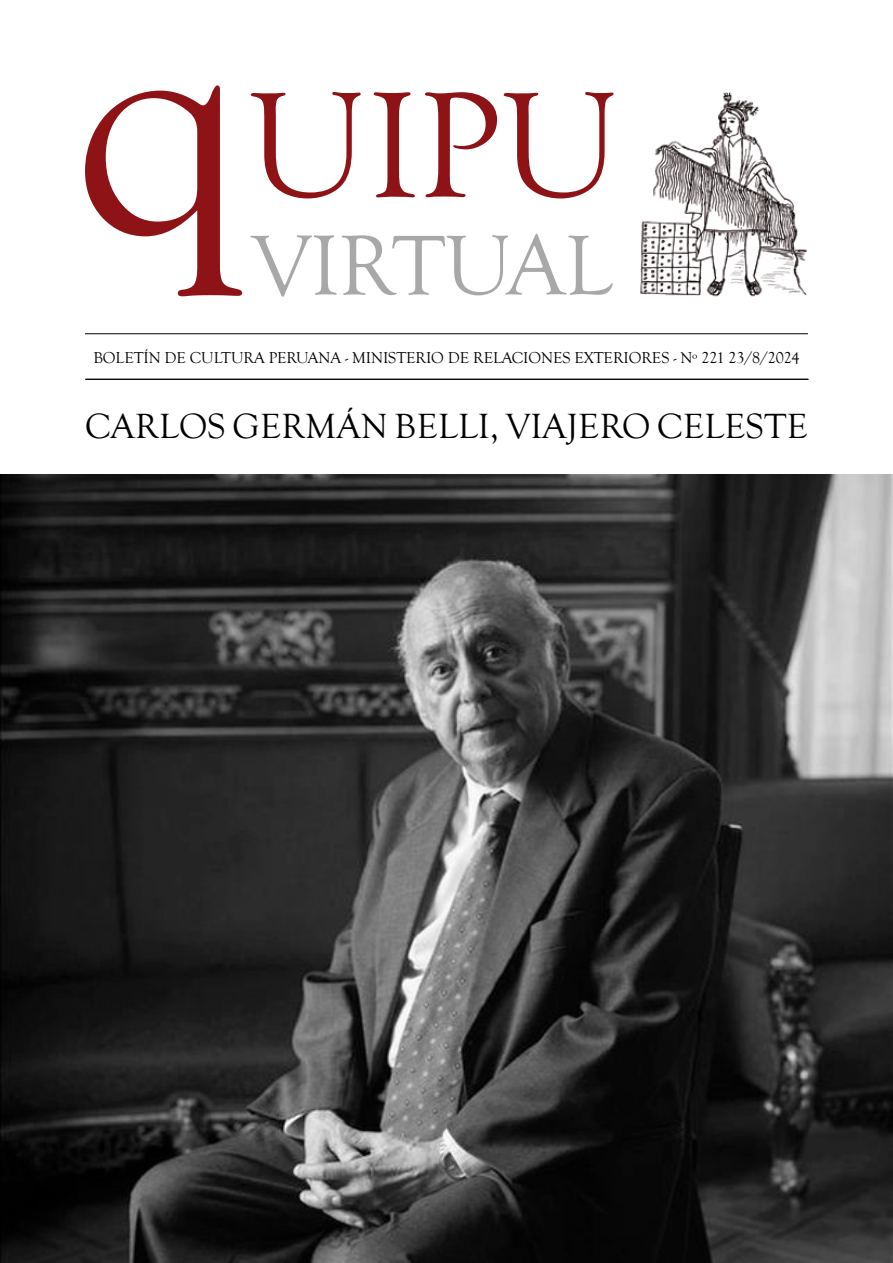
<style>
.page{position:relative;width:893px;height:1263px;background:#fff}
.page>*{position:absolute;margin:0;border:0;box-sizing:border-box;transform-origin:0 0}
.t1{font:87.45px "Goudy Old Style T";color:#a9a8a9}
.t2{font:36px "Goudy Old Style T";letter-spacing:.01em;color:#000}
.t3{font:16.2px "Goudy Old Style T";letter-spacing:-.005em;color:#000}
</style>
<div class="page">
<hr style="left:85px;top:333px;width:723px;height:1px;background:#000">
<hr style="left:85px;top:379px;width:723px;height:1px;background:#000">
<hr style="left:86px;top:379px;width:723px;height:1px;background:#000">
<svg style="left:85px;top:85px;width:157px;height:211px"></svg>
<svg style="left:251px;top:92px;width:110px;height:106px"></svg>
<svg style="left:374px;top:92px;width:41px;height:105px"></svg>
<svg style="left:425px;top:92px;width:72px;height:105px"></svg>
<svg style="left:504px;top:92px;width:109px;height:106px"></svg>
<img style="left:640px;top:92px;width:167px;height:205px">
<img style="left:0;top:474px;width:893px;height:789px">
<h1 class="t1" style="left:252px;top:218px;width:361px">VIRTUAL</h1>
<p class="t3" style="left:93px;top:348px;width:707px">BOLETÍN DE CULTURA PERUANA - MINISTERIO DE RELACIONES EXTERIORES - Nº 221 23/8/2024</p>
<h2 class="t2" style="left:85px;top:406px;width:724px">CARLOS GERMÁN BELLI, VIAJERO CELESTE</h2>
</div>
